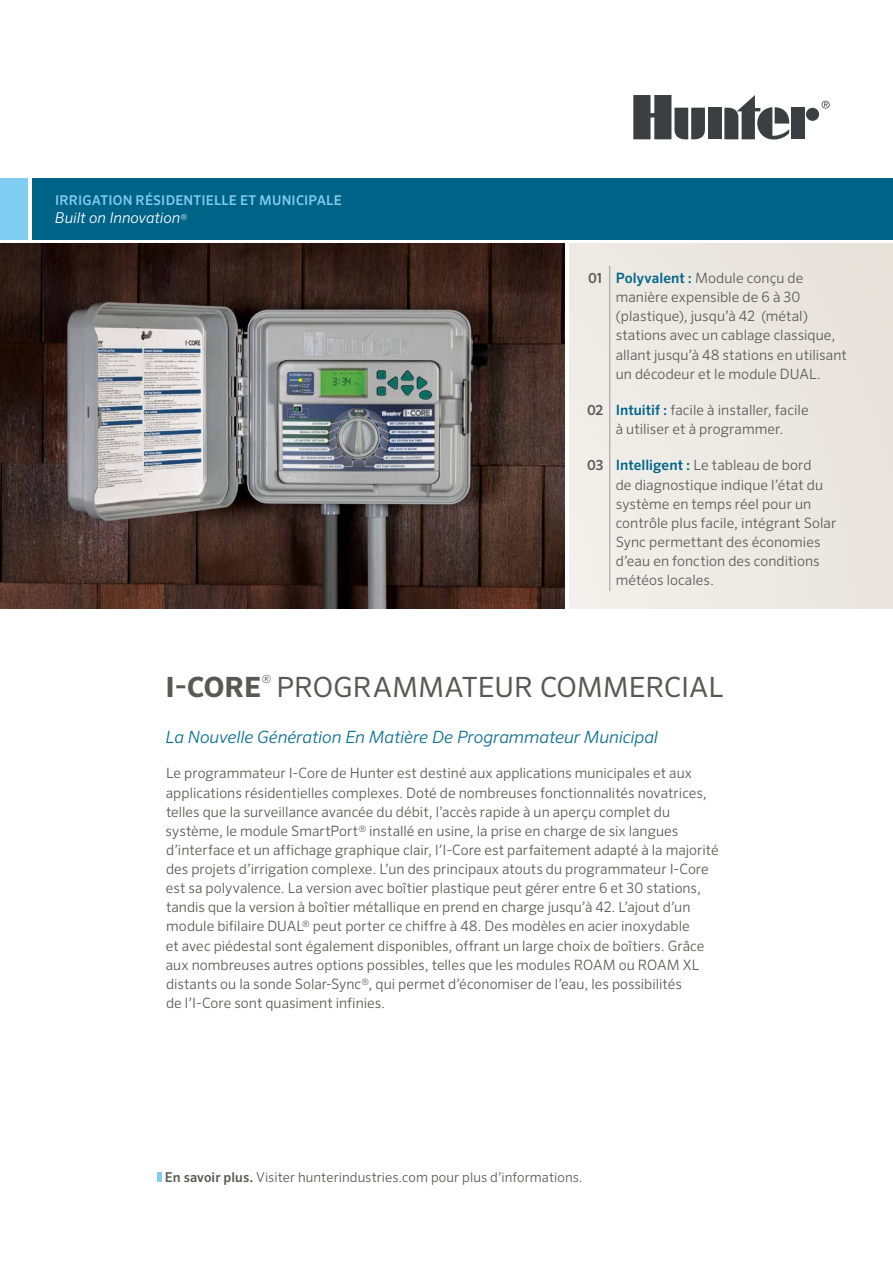
<style>
.page{position:relative;width:893px;height:1263px;background:#fff}
.page>*{position:absolute;margin:0;border:0;box-sizing:border-box;transform-origin:0 0}
.t1{font:27.9px "Sero Pro";letter-spacing:-.005em;color:#585956}
.t2{font:700 27.9px "Sero Pro";color:#585956}
.t3{font:italic 300 16.95px "Sero Pro";letter-spacing:-.005em;color:#086d90}
.t4{font:italic 300 15px "Sero Pro";color:#fff}
.t5{font:300 14.25px/19px "Sero Pro";color:#585956}
.t6{font:300 13.5px "Sero Pro";letter-spacing:.005em;color:#585956}
.t7{font:500 13.5px "Sero Pro";letter-spacing:.015em;color:#81cdf2}
.t8{font:300 11.1px "Sero Pro";color:#585956}
.s1{font-style:normal;font-size:12px}
.s2{font-weight:500;font-size:13.8px}
.s3{font-weight:500;color:#006488}
.s4{font-weight:500}
</style>
<div class="page">
<div style="left:569px;top:244px;width:324px;height:364px;background:#ece8e3"></div>
<svg style="left:822px;top:101px;width:8px;height:8px"></svg>
<div style="left:708px;top:108px;width:13px;height:31px;background:#3c3e41"></div>
<div style="left:806px;top:108px;width:13px;height:13px;background:#3c3e41;border-radius:50%"></div>
<div style="left:791px;top:108px;width:14px;height:31px;background:#3c3e41"></div>
<svg style="left:724px;top:95px;width:66px;height:45px"></svg>
<svg style="left:633px;top:95px;width:72px;height:45px"></svg>
<div style="left:32px;top:178px;width:861px;height:61px;background:#006488"></div>
<div style="left:0;top:178px;width:28px;height:61px;background:#81cdf2"></div>
<hr style="left:158px;top:1172px;width:4px;height:10px;background:#81cdf2">
<img style="left:0;top:244px;width:565px;height:364px">
<hr style="left:609px;top:266px;width:1px;height:132px;background:#9c9896">
<hr style="left:609px;top:398px;width:1px;height:55px;background:#9c9896">
<hr style="left:609px;top:453px;width:1px;height:138px;background:#9c9896">
<p class="t7" style="left:55px;top:192px;width:288px">IRRIGATION RÉSIDENTIELLE ET MUNICIPALE</p>
<p class="t4" style="left:55px;top:208px;width:134px">Built on Innovation<span class="s1">®</span></p>
<p class="t5" style="left:616px;top:268px;width:233px;text-indent:-27px"><span class="s2">01</span> <span class="s3">Polyvalent :</span> Module conçu de manière expensible de 6 à 30 (plastique), jusqu’à 42 (métal) stations avec un cablage classique, allant jusqu’à 48 stations en utilisant un décodeur et le module DUAL.</p>
<p class="t5" style="left:587px;top:401px;width:223px;text-align:center"><span class="s2">02</span> <span class="s3">Intuitif :</span> facile à installer, facile à utiliser et à programmer.</p>
<p class="t5" style="left:616px;top:456px;width:222px;text-indent:-29px"><span class="s2">03</span> <span class="s3">Intelligent :</span> Le tableau de bord<br>de diagnostique indique l’état du système en temps réel pour un contrôle plus facile, intégrant Solar<br>Sync permettant des économies d’eau en fonction des conditions météos locales.</p>
<h1 class="t2" style="left:166px;top:670px;width:97px">I-CORE</h1>
<p class="t8" style="left:262px;top:673px;width:11px">®</p>
<h1 class="t1" style="left:276px;top:671px;width:449px">PROGRAMMATEUR COMMERCIAL</h1>
<p class="t3" style="left:165px;top:727px;width:494px">La Nouvelle Génération En Matière De Programmateur Municipal</p>
<p class="t5" style="left:166px;top:764px;width:555px">Le programmateur I-Core de Hunter est destiné aux applications municipales et aux applications résidentielles complexes. Doté de nombreuses fonctionnalités novatrices, telles que la surveillance avancée du débit, l’accès rapide à un aperçu complet du système, le module SmartPort® installé en usine, la prise en charge de six langues d’interface et un affichage graphique clair, l’I-Core est parfaitement adapté à la majorité des projets d’irrigation complexe. L’un des principaux atouts du programmateur I-Core est sa polyvalence. La version avec boîtier plastique peut gérer entre 6 et 30 stations, tandis que la version à boîtier métallique en prend en charge jusqu’à 42. L’ajout d’un module bifilaire DUAL® peut porter ce chiffre à 48. Des modèles en acier inoxydable<br>et avec piédestal sont également disponibles, offrant un large choix de boîtiers. Grâce aux nombreuses autres options possibles, telles que les modules ROAM ou ROAM XL distants ou la sonde Solar-Sync®, qui permet d’économiser de l’eau, les possibilités<br>de l’I-Core sont quasiment infinies.</p>
<p class="t6" style="left:165px;top:1169px;width:419px"><span class="s4">En savoir plus.</span> Visiter hunterindustries.com pour plus d’informations.</p>
</div>
